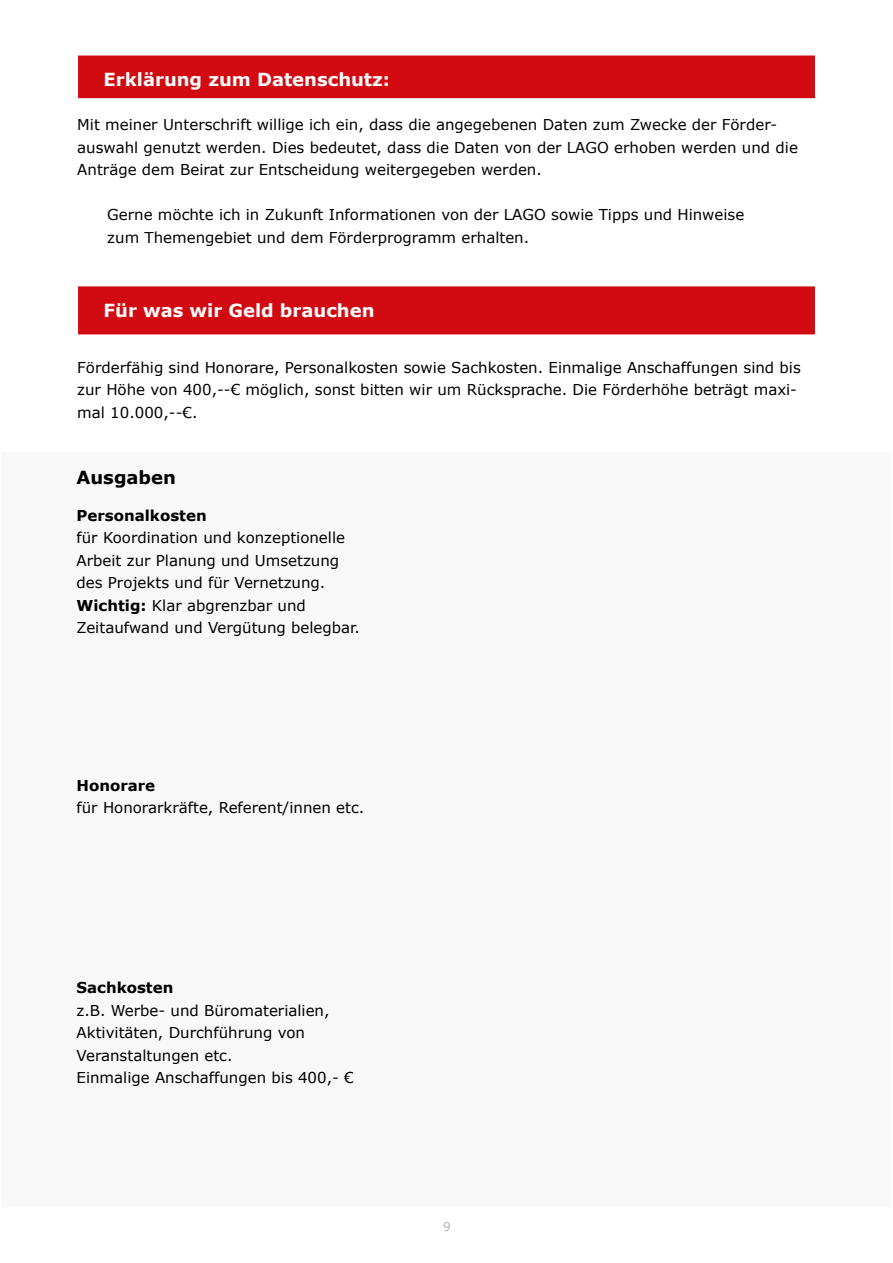
<style>
.page{position:relative;width:893px;height:1263px;background:#fff}
.page>*{position:absolute;margin:0;border:0;box-sizing:border-box;transform-origin:0 0}
.t1{font:700 18px "Verdana";color:#fff}
.t2{font:700 18px "Verdana";color:#000}
.t3{font:15px/22.5px "Verdana";color:#000}
.t4{font:700 15px "Verdana";color:#000}
.t5{font:12px "Verdana";color:#b3b2b2}
.s1{font-weight:700}
</style>
<div class="page">
<div style="left:0;top:451px;width:893px;height:758px;background:#f8f8f8"></div>
<div style="left:77px;top:55px;width:739px;height:44px;background:#d20a11"></div>
<div style="left:77px;top:54px;width:739px;height:46px;border:2px solid #fff"></div>
<div style="left:77px;top:286px;width:739px;height:49px;background:#d20a11"></div>
<div style="left:77px;top:285px;width:739px;height:51px;border:2px solid #fff"></div>
<p class="t1" style="left:104px;top:67px;width:288px">Erklärung zum Datenschutz:</p>
<p class="t3" style="left:77px;top:113px;width:722px">Mit meiner Unterschrift willige ich ein, dass die angegebenen Daten zum Zwecke der Förder&shy;auswahl genutzt werden. Dies bedeutet, dass die Daten von der LAGO erhoben werden und die<br>Anträge dem Beirat zur Entscheidung weitergegeben werden.</p>
<p class="t3" style="left:107px;top:203px;width:638px">Gerne möchte ich in Zukunft Informationen von der LAGO sowie Tipps und Hinweise zum Themengebiet und dem Förderprogramm erhalten.</p>
<p class="t1" style="left:104px;top:298px;width:272px">Für was wir Geld brauchen</p>
<p class="t3" style="left:77px;top:356px;width:725px">Förderfähig sind Honorare, Personalkosten sowie Sachkosten. Einmalige Anschaffungen sind bis zur Höhe von 400,--€ möglich, sonst bitten wir um Rücksprache. Die Förderhöhe beträgt maxi&shy;mal 10.000,--€.</p>
<p class="t2" style="left:77px;top:464px;width:101px">Ausgaben</p>
<p class="t4" style="left:77px;top:505px;width:132px">Personalkosten</p>
<p class="t3" style="left:77px;top:526px;width:285px">für Koordination und konzeptionelle Arbeit zur Planung und Umsetzung des Projekts und für Vernetzung.<br><span class="s1">Wichtig:</span> Klar abgrenzbar und Zeitaufwand und Vergütung belegbar.</p>
<p class="t4" style="left:77px;top:775px;width:80px">Honorare</p>
<p class="t3" style="left:77px;top:796px;width:289px">für Honorarkräfte, Referent/innen etc.</p>
<p class="t4" style="left:77px;top:977px;width:98px">Sachkosten</p>
<p class="t3" style="left:77px;top:999px;width:279px">z.B. Werbe- und Büromaterialien,<br>Aktivitäten, Durchführung von<br>Veranstaltungen etc.<br>Einmalige Anschaffungen bis 400,- €</p>
<p class="t5" style="left:443px;top:1218px;width:9px">9</p>
</div>
